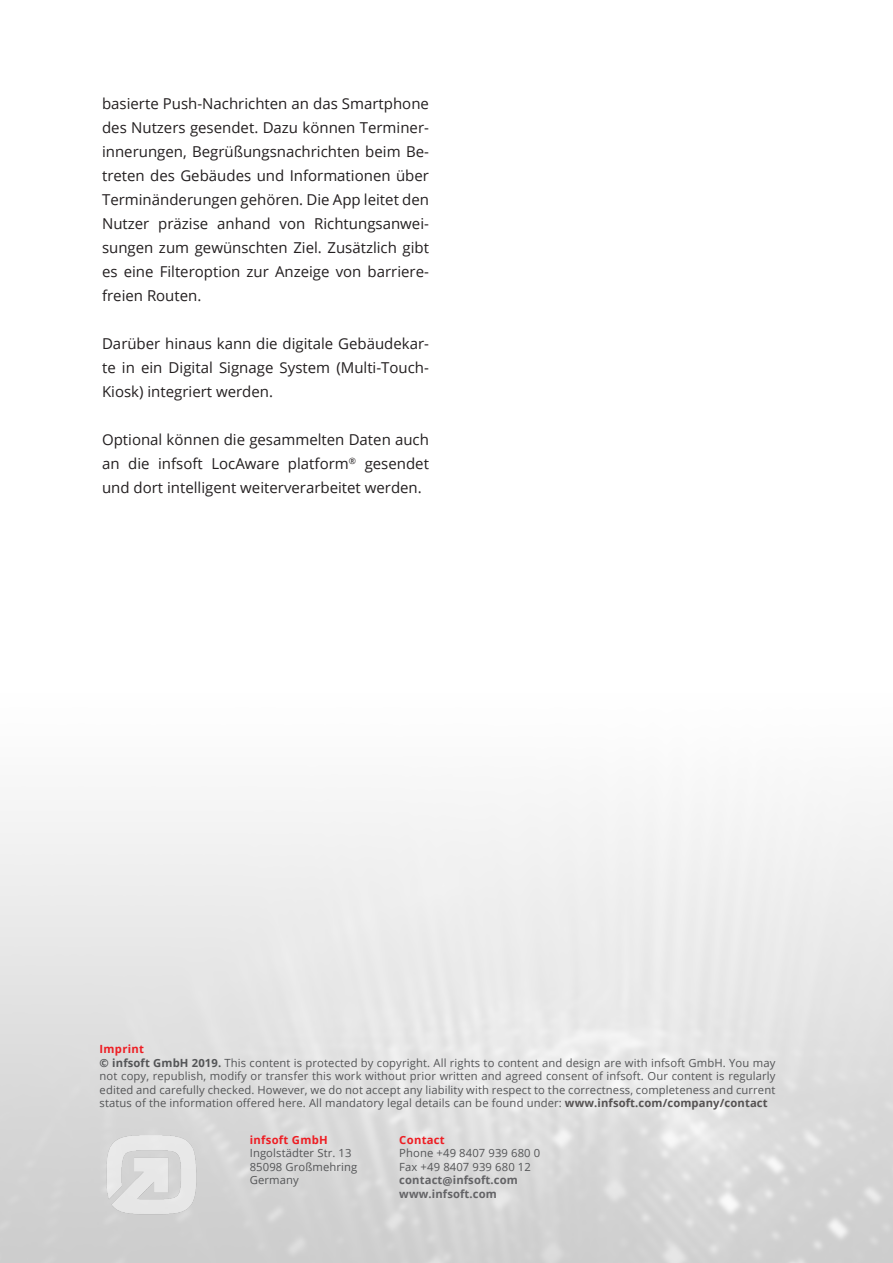
<style>
.page{position:relative;width:893px;height:1263px;background:#fff}
.page>*{position:absolute;margin:0;border:0;box-sizing:border-box;transform-origin:0 0}
.Fliesstext{font:15px/24px "Open Sans";color:#231f20;text-align:justify}
.t1{font:11.25px/13.5px "Open Sans";letter-spacing:.01em;color:#545557}
.t2{font:700 11.25px/13.5px "Open Sans";letter-spacing:.01em;color:#636366}
.t3{font:700 11.25px "Open Sans";letter-spacing:.025em;color:#ee1d23}
.s1{font-weight:700;color:#ee1d23}
.s2{font-weight:700}
.s3{font-weight:700;color:#555252}
</style>
<div class="page">
<img style="left:100px;top:1135px;width:100px;height:85px">
<p class="Fliesstext" style="left:102px;top:91px;width:328px">basierte Push-Nachrichten an das Smartphone des Nutzers gesendet. Dazu können Terminer&shy;innerungen, Begrüßungsnachrichten beim Be&shy;treten des Gebäudes und Informationen über Terminänderungen gehören. Die App leitet den Nutzer präzise anhand von Richtungsanwei&shy;sungen zum gewünschten Ziel. Zusätzlich gibt es eine Filteroption zur Anzeige von barriere&shy;freien Routen.</p>
<p class="Fliesstext" style="left:102px;top:331px;width:328px">Darüber hinaus kann die digitale Gebäudekar&shy;te in ein Digital Signage System (Multi-Touch-Kiosk) integriert werden.</p>
<p class="Fliesstext" style="left:102px;top:427px;width:328px">Optional können die gesammelten Daten auch an die infsoft LocAware platform<sup>®</sup> gesendet und dort intelligent weiterverarbeitet werden.</p>
<p class="t1" style="left:100px;top:1042px;width:677px"><span class="s1">Imprint<br></span><span class="s2">© infsoft GmbH 2019.</span> This content is protected by copyright. All rights to content and design are with infsoft GmbH. You may not copy, republish, modify or transfer this work without prior written and agreed consent of infsoft. Our content is regularly edited and carefully checked. However, we do not accept any liability with respect to the correctness, completeness and current status of the information offered here. All mandatory legal details can be found under: <span class="s3">www.infsoft.com/company/contact</span></p>
<p class="t3" style="left:250px;top:1132px;width:79px">infsoft GmbH</p>
<p class="t1" style="left:250px;top:1146px;width:109px">Ingolstädter Str. 13<br>85098 Großmehring<br>Germany</p>
<p class="t3" style="left:399px;top:1132px;width:47px">Contact</p>
<p class="t1" style="left:399px;top:1146px;width:142px">Phone +49 8407 939 680 0<br>Fax +49 8407 939 680 12</p>
<p class="t2" style="left:399px;top:1173px;width:120px">contact@infsoft.com www.infsoft.com</p>
</div>
